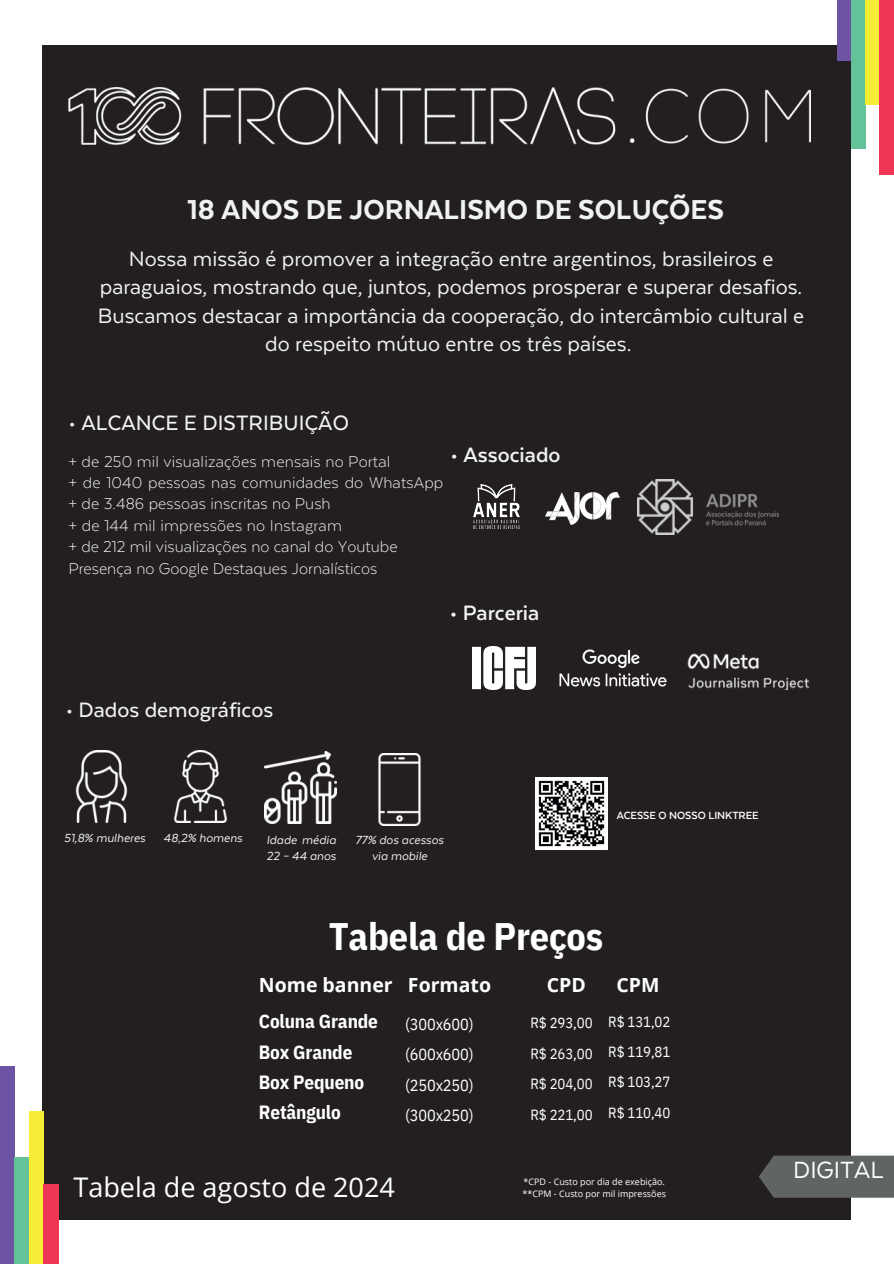
<style>
.page{position:relative;width:894px;height:1264px;background:#fff}
.page>*{position:absolute;margin:0;border:0;box-sizing:border-box;transform-origin:0 0}
.t1{font:700 38.25px "IBM Plex Sans Cond";letter-spacing:-.005em;color:#fff}
.t2{font:800 31.5px "Texta";color:#f1f2f2}
.t3{font:27px "Open Sans";color:#fff}
.t4{font:27px "Texta";color:#fff}
.t5{font:24px/28.2px "Texta";color:#f1f2f2;text-align:center}
.t6{font:500 24px "Texta";letter-spacing:.005em;color:#f1f2f2}
.t7{font:700 24px "Texta";color:#f1f2f2}
.t8{font:700 19.5px "Open Sans";color:#fff}
.t9{font:700 19.05px "IBM Plex Sans Cond";letter-spacing:-.005em;color:#fff}
.t10{font:300 18px/21.5px "Texta";letter-spacing:.005em;color:#f1f2f2}
.t11{font:16.2px/30.5px "IBM Plex Sans Cond";letter-spacing:-.005em;color:#fff;text-align:justify}
.t12{font:14.7px "IBM Plex Sans Cond";letter-spacing:-.005em;color:#fff}
.t13{font:italic 13.5px/15.8px "Texta";color:#f1f2f2}
.t14{font:700 12px "Texta";color:#fff}
.t15{font:9px "Open Sans";color:#fff}
</style>
<div class="page">
<div style="left:42px;top:45px;width:808px;height:1173px;background:#231f20"></div>
<div style="left:836px;top:0;width:14px;height:60px;background:#6c53a3"></div>
<div style="left:850px;top:0;width:14px;height:148px;background:#64c299"></div>
<div style="left:864px;top:0;width:14px;height:104px;background:#f8ed36"></div>
<div style="left:878px;top:0;width:14px;height:175px;background:#ee3757"></div>
<div style="left:0;top:1066px;width:14px;height:197px;background:#6c53a3"></div>
<div style="left:14px;top:1157px;width:15px;height:106px;background:#64c299"></div>
<div style="left:29px;top:1111px;width:15px;height:152px;background:#f8ed36"></div>
<div style="left:44px;top:1184px;width:14px;height:79px;background:#ee3757"></div>
<svg style="left:759px;top:1155px;width:134px;height:42px;background:#5c6061"></svg>
<img style="left:75px;top:750px;width:53px;height:72px">
<img style="left:174px;top:750px;width:53px;height:72px">
<img style="left:264px;top:751px;width:72px;height:72px">
<img style="left:378px;top:753px;width:43px;height:72px">
<img style="left:472px;top:647px;width:63px;height:42px">
<img style="left:559px;top:649px;width:107px;height:38px">
<img style="left:687px;top:653px;width:123px;height:36px">
<img style="left:473px;top:484px;width:47px;height:44px">
<img style="left:545px;top:493px;width:74px;height:31px">
<img style="left:535px;top:777px;width:72px;height:72px">
<img style="left:69px;top:87px;width:741px;height:58px">
<img style="left:637px;top:479px;width:141px;height:55px">
<h6 class="t2" style="left:187px;top:186px;width:537px">18 ANOS DE JORNALISMO DE SOLUÇÕES</h6>
<p class="t5" style="left:98px;top:244px;width:707px">Nossa missão é promover a integração entre argentinos, brasileiros e paraguaios, mostrando que, juntos, podemos prosperar e superar desafios.<br>Buscamos destacar a importância da cooperação, do intercâmbio cultural e do respeito mútuo entre os três países.</p>
<p class="t6" style="left:68px;top:405px;width:282px">• ALCANCE E DISTRIBUIÇÃO</p>
<p class="t10" style="left:68px;top:449px;width:323px">+ de 250 mil visualizações mensais no Portal</p>
<p class="t10" style="left:68px;top:471px;width:376px">+ de 1040 pessoas nas comunidades do WhatsApp + de 3.486 pessoas inscritas no Push</p>
<p class="t10" style="left:68px;top:513px;width:275px">+ de 144 mil impressões no Instagram</p>
<h6 class="t10" style="left:68px;top:535px;width:330px">+ de 212 mil visualizações no canal do Youtube<br>Presença no Google Destaques Jornalísticos</h6>
<p class="t7" style="left:450px;top:436px;width:111px">• Associado</p>
<p class="t7" style="left:450px;top:594px;width:91px">• Parceria</p>
<p class="t6" style="left:66px;top:691px;width:209px">• Dados demográficos</p>
<p class="t13" style="left:64px;top:829px;width:83px">51,8% mulheres</p>
<p class="t13" style="left:164px;top:829px;width:80px">48,2% homens</p>
<p class="t13" style="left:266px;top:831px;width:71px">Idade média<br>22 – 44 anos</p>
<p class="t13" style="left:355px;top:831px;width:90px;text-align:center">77% dos acessos via mobile</p>
<p class="t14" style="left:616px;top:806px;width:143px">ACESSE O NOSSO LINKTREE</p>
<h1 class="t1" style="left:328px;top:910px;width:276px">Tabela de Preços</h1>
<p class="t8" style="left:259px;top:971px;width:234px">Nome banner Formato</p>
<p class="t8" style="left:546px;top:971px;width:41px">CPD</p>
<p class="t8" style="left:616px;top:971px;width:45px">CPM</p>
<p class="t12" style="left:608px;top:1011px;width:64px">R$ 131,02</p>
<p class="t12" style="left:608px;top:1041px;width:64px">R$ 119,81</p>
<h4 class="t12" style="left:608px;top:1072px;width:64px">R$ 103,27</h4>
<p class="t12" style="left:608px;top:1102px;width:64px">R$ 110,40</p>
<p class="t9" style="left:259px;top:1008px;width:120px">Coluna Grande</p>
<p class="t9" style="left:259px;top:1039px;width:95px">Box Grande</p>
<p class="t9" style="left:259px;top:1069px;width:107px">Box Pequeno</p>
<p class="t9" style="left:259px;top:1099px;width:83px">Retângulo</p>
<p class="t12" style="left:530px;top:1013px;width:64px">R$ 293,00</p>
<p class="t12" style="left:530px;top:1043px;width:64px">R$ 263,00</p>
<p class="t12" style="left:530px;top:1074px;width:64px">R$ 204,00</p>
<p class="t12" style="left:530px;top:1104px;width:64px">R$ 221,00</p>
<p class="t11" style="left:405px;top:1008px;width:70px">(300x600) (600x600) (250x250)</p>
<p class="t11" style="left:405px;top:1099px;width:70px">(300x250)</p>
<p class="t3" style="left:73px;top:1167px;width:323px">Tabela de agosto de 2024</p>
<p class="t15" style="left:523px;top:1175px;width:143px">*CPD - Custo por dia de exebição.</p>
<h3 class="t15" style="left:522px;top:1187px;width:145px">**CPM - Custo por mil impressões</h3>
<p class="t4" style="left:793px;top:1149px;width:92px">DIGITAL</p>
</div>
